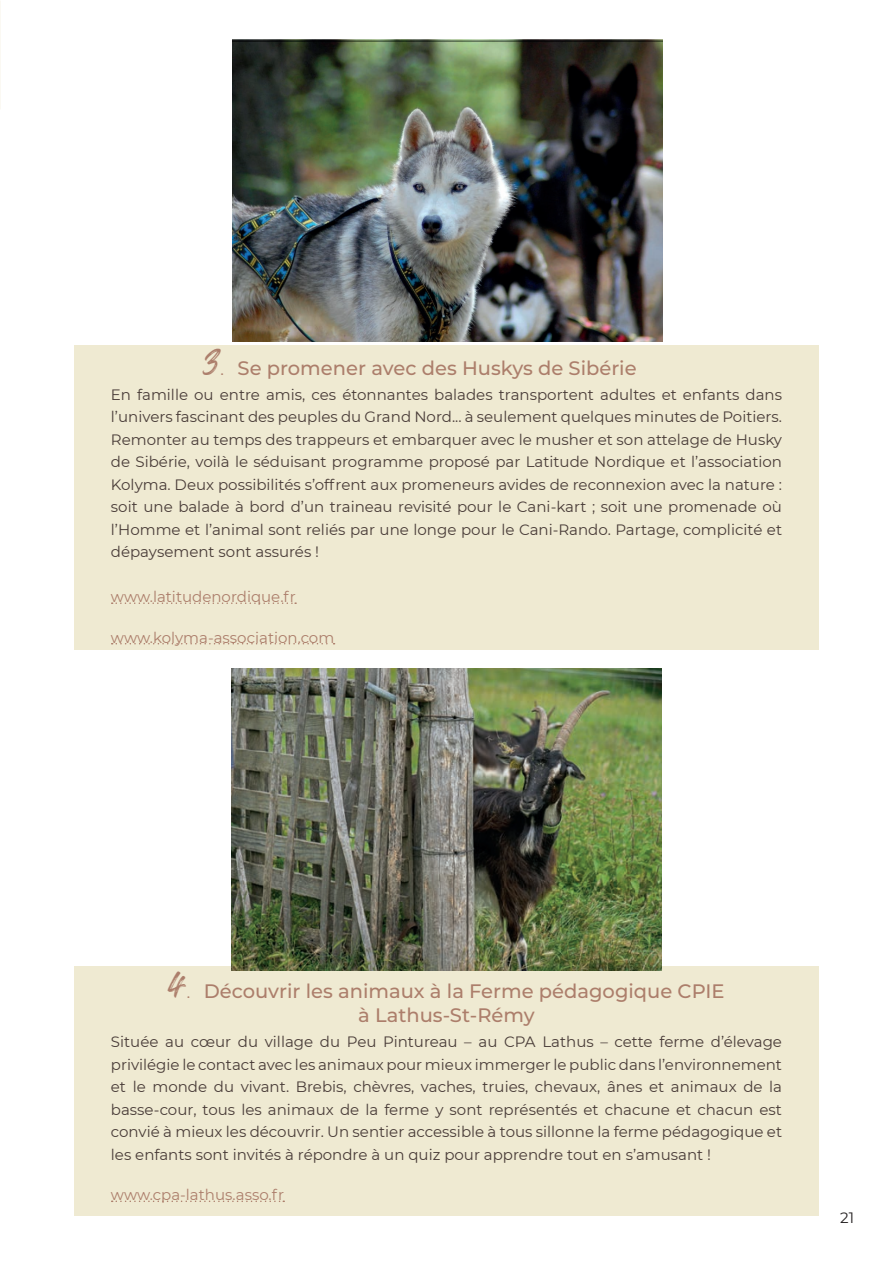
<style>
.page{position:relative;width:893px;height:1263px;background:#fff}
.page>*{position:absolute;margin:0;border:0;box-sizing:border-box;transform-origin:0 0}
.t1{font:500 19.5px/23.4px "Montserrat";color:#ac7e6b;text-align:center}
.t2{font:15px/22.5px "Montserrat";color:#493c38;text-align:justify}
.t3{font:15px "Montserrat";color:#ac7e6b}
.t4{font:15px "Montserrat";color:#231f20}
.s1{font-family:"Kingston";font-weight:400;font-size:37.5px}
</style>
<div class="page">
<div style="left:74px;top:967px;width:745px;height:249px;background:#efead2"></div>
<div style="left:74px;top:346px;width:745px;height:304px;background:#efead2"></div>
<img style="left:233px;top:40px;width:429px;height:302px">
<img style="left:232px;top:669px;width:429px;height:301px">
<svg style="left:112px;top:602px;width:184px;height:2px"></svg>
<svg style="left:112px;top:643px;width:223px;height:1px"></svg>
<svg style="left:112px;top:1200px;width:172px;height:2px"></svg>
<p class="t1" style="left:203px;top:356px;width:435px"><span class="s1">3.</span> Se promener avec des Huskys de Sibérie</p>
<p class="t2" style="left:111px;top:382px;width:673px">En famille ou entre amis, ces étonnantes balades transportent adultes et enfants dans l’univers fascinant des peuples du Grand Nord... à seulement quelques minutes de Poitiers.<br>Remonter au temps des trappeurs et embarquer avec le musher et son attelage de Husky de Sibérie, voilà le séduisant programme proposé par Latitude Nordique et l’association Kolyma. Deux possibilités s’offrent aux promeneurs avides de reconnexion avec la nature : soit une balade à bord d’un traineau revisité pour le Cani-kart ; soit une promenade où l’Homme et l’animal sont reliés par une longe pour le Cani-Rando. Partage, complicité et dépaysement sont assurés !</p>
<p class="t3" style="left:111px;top:586px;width:186px">www.latitudenordique.fr</p>
<p class="t3" style="left:111px;top:627px;width:225px">www.kolyma-association.com</p>
<p class="t1" style="left:168px;top:979px;width:558px"><span class="s1">4.</span> Découvrir les animaux à la Ferme pédagogique CPIE à Lathus-St-Rémy</p>
<p class="t2" style="left:111px;top:1030px;width:673px">Située au cœur du village du Peu Pintureau – au CPA Lathus – cette ferme d’élevage privilégie le contact avec les animaux pour mieux immerger le public dans l’environnement et le monde du vivant. Brebis, chèvres, vaches, truies, chevaux, ânes et animaux de la basse-cour, tous les animaux de la ferme y sont représentés et chacune et chacun est convié à mieux les découvrir. Un sentier accessible à tous sillonne la ferme pédagogique et les enfants sont invités à répondre à un quiz pour apprendre tout en s’amusant !</p>
<p class="t3" style="left:111px;top:1184px;width:175px">www.cpa-lathus.asso.fr</p>
<p class="t4" style="left:840px;top:1207px;width:15px">21</p>
</div>
